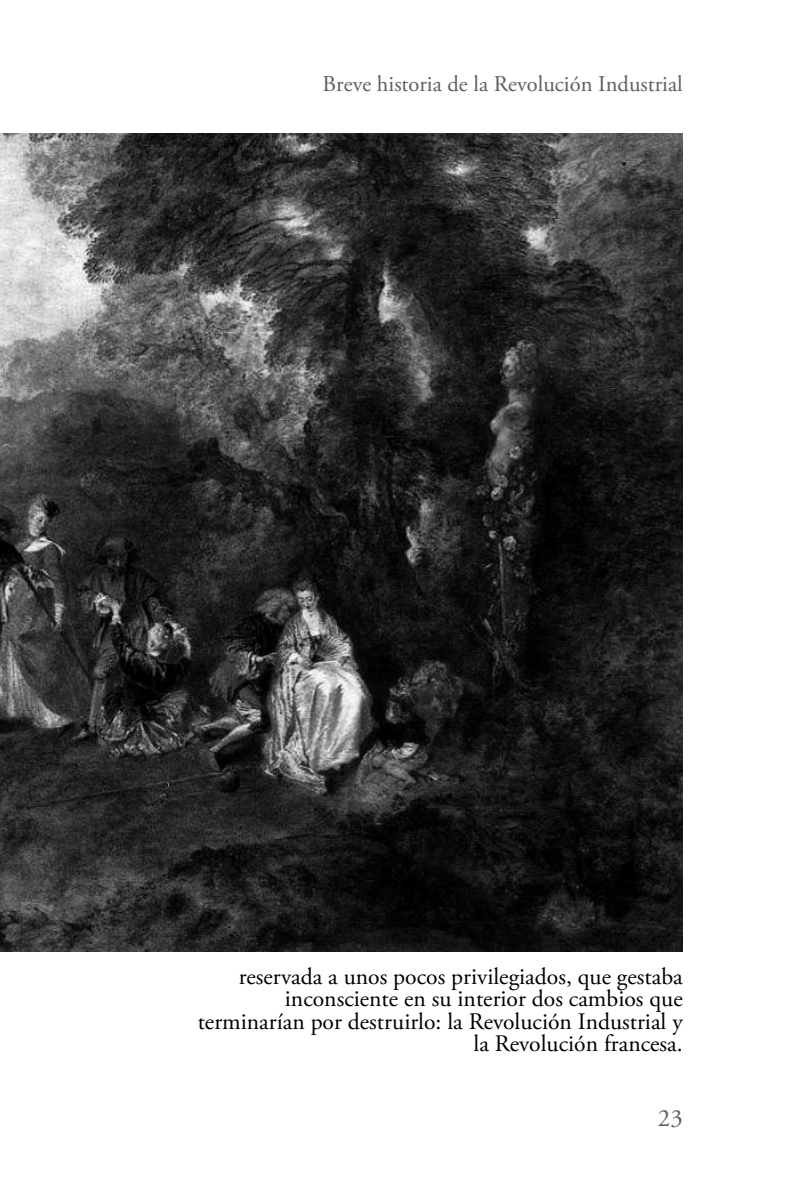
<style>
.page{position:relative;width:811px;height:1189px;background:#fff}
.page>*{position:absolute;margin:0;border:0;box-sizing:border-box;transform-origin:0 0}
.t1{font:24.75px "Adobe Garamond Pro";color:#5f5f5f}
.t2{font:23.62px/22.5px "Adobe Garamond Pro";letter-spacing:-.01em;color:#000;text-align:right}
.t3{font:22.5px "Adobe Garamond Pro";color:#5f5f5f}
</style>
<div class="page">
<img style="left:0;top:134px;width:682px;height:817px">
<p class="t3" style="left:322px;top:70px;width:361px">Breve historia de la Revolución Industrial</p>
<p class="t2" style="left:198px;top:965px;width:486px">reservada a unos pocos privilegiados, que gestaba inconsciente en su interior dos cambios que terminarían por destruirlo: la Revolución Industrial y la Revolución francesa.</p>
<p class="t1" style="left:657px;top:1103px;width:26px">23</p>
</div>
